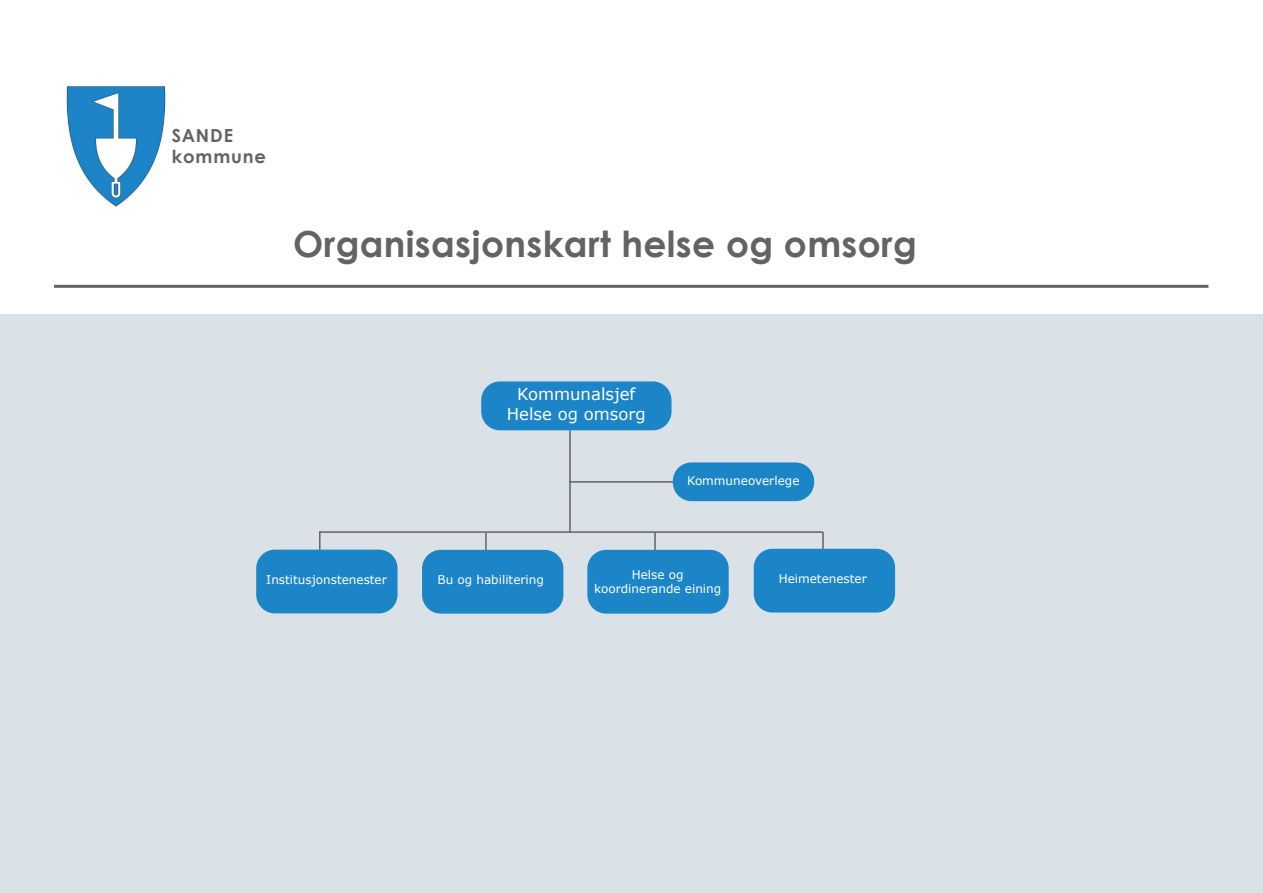
<style>
.page{position:relative;width:1263px;height:893px;background:#fff}
.page>*{position:absolute;margin:0;border:0;box-sizing:border-box;transform-origin:0 0}
.t1{font:700 36px "Century Gothic";letter-spacing:.01em;color:#636366}
.t2{font:700 18px "Century Gothic";letter-spacing:.05em;color:#636366}
.t3{font:16.5px "Verdana";color:#fff}
.t4{font:12px "Verdana";color:#fff}
</style>
<div class="page">
<div style="left:0;top:315px;width:1263px;height:578px;background:#dae2e7"></div>
<hr style="left:54px;top:285px;width:1154px;height:3px;background:#636366">
<img style="left:66px;top:86px;width:100px;height:121px">
<div style="left:482px;top:382px;width:189px;height:48px;background:#1b85c7;border-radius:18px"></div>
<div style="left:481px;top:381px;width:190px;height:49px;border:2px solid #1b85c7;border-radius:18px"></div>
<svg style="left:319px;top:531px;width:1px;height:19px"></svg>
<hr style="left:320px;top:531px;width:503px;height:2px;background:#636366">
<svg style="left:654px;top:533px;width:2px;height:17px"></svg>
<hr style="left:485px;top:533px;width:2px;height:23px;background:#636366">
<svg style="left:822px;top:532px;width:2px;height:17px"></svg>
<hr style="left:569px;top:430px;width:2px;height:103px;background:#636366">
<div style="left:423px;top:551px;width:140px;height:62px;background:#1b85c7;border-radius:18px"></div>
<div style="left:422px;top:550px;width:141px;height:64px;border:2px solid #1b85c7;border-radius:18px"></div>
<div style="left:588px;top:551px;width:140px;height:62px;background:#1b85c7;border-radius:18px"></div>
<div style="left:587px;top:550px;width:142px;height:64px;border:2px solid #1b85c7;border-radius:18px"></div>
<div style="left:754px;top:549px;width:140px;height:63px;background:#1b85c7;border-radius:18px"></div>
<div style="left:754px;top:549px;width:141px;height:63px;border:2px solid #1b85c7;border-radius:18px"></div>
<div style="left:257px;top:550px;width:140px;height:63px;background:#1b85c7;border-radius:18px"></div>
<div style="left:256px;top:550px;width:142px;height:63px;border:2px solid #1b85c7;border-radius:18px"></div>
<hr style="left:569px;top:481px;width:111px;height:2px;background:#636366">
<div style="left:673px;top:463px;width:140px;height:37px;background:#1b85c7;border-radius:18px"></div>
<div style="left:673px;top:462px;width:141px;height:39px;border:2px solid #1b85c7;border-radius:18px"></div>
<p class="t2" style="left:172px;top:122px;width:63px">SANDE</p>
<p class="t2" style="left:172px;top:143px;width:96px">kommune</p>
<p class="t1" style="left:293px;top:216px;width:625px">Organisasjonskart helse og omsorg</p>
<p class="t3" style="left:517px;top:382px;width:120px">Kommunalsjef</p>
<p class="t3" style="left:507px;top:402px;width:141px">Helse og omsorg</p>
<p class="t4" style="left:687px;top:473px;width:114px">Kommuneoverlege</p>
<p class="t4" style="left:437px;top:572px;width:108px">Bu og habilitering</p>
<p class="t4" style="left:632px;top:566px;width:53px">Helse og</p>
<p class="t4" style="left:594px;top:581px;width:129px">koordinerande eining</p>
<p class="t4" style="left:266px;top:571px;width:122px">Institusjonstenester</p>
<p class="t4" style="left:779px;top:571px;width:90px">Heimetenester</p>
</div>
